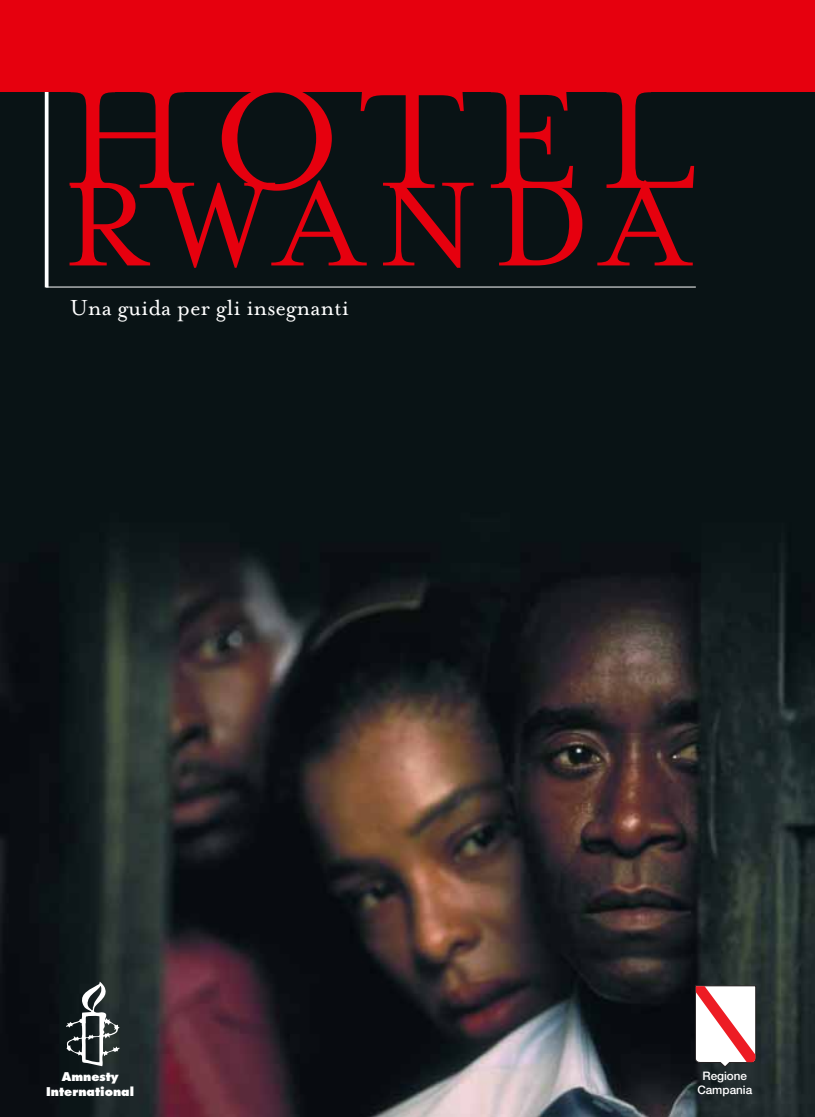
<style>
.page{position:relative;width:815px;height:1117px;background:#fff}
.page>*{position:absolute;margin:0;border:0;box-sizing:border-box;transform-origin:0 0}
.t1{font:165px "Mrs Eaves Roman";letter-spacing:.12em;color:#e6000e}
.t2{font:137.75px "Mrs Eaves Roman";letter-spacing:.085em;color:#e6000e}
.t3{font:25px "Mrs Eaves Roman";color:#fff}
.t4{font:800 11.75px/14.5px "Futura";color:#fff;text-align:center}
.t5{font:500 11.75px/14.1px "Helvetica Neue";color:#fff;text-align:center}
</style>
<div class="page">
<img style="left:0;top:92px;width:815px;height:1024px">
<svg style="left:66px;top:981px;width:54px;height:84px"></svg>
<svg style="left:695px;top:985px;width:61px;height:82px"></svg>
<hr style="left:46px;top:286px;width:650px;height:1px;background:#fff">
<svg style="left:45px;top:92px;width:4px;height:195px"></svg>
<div style="left:0;top:0;width:815px;height:92px;background:#e6000e"></div>
<h1 class="t1" style="left:64px;top:34px;width:632px">HOTEL</h1>
<h2 class="t2" style="left:64px;top:137px;width:625px">RWANDA</h2>
<p class="t3" style="left:70px;top:291px;width:280px">Una guida per gli insegnanti</p>
<p class="t4" style="left:46px;top:1069px;width:89px">Amnesty<br>International</p>
<p class="t5" style="left:697px;top:1069px;width:56px">Regione<br>Campania</p>
</div>
